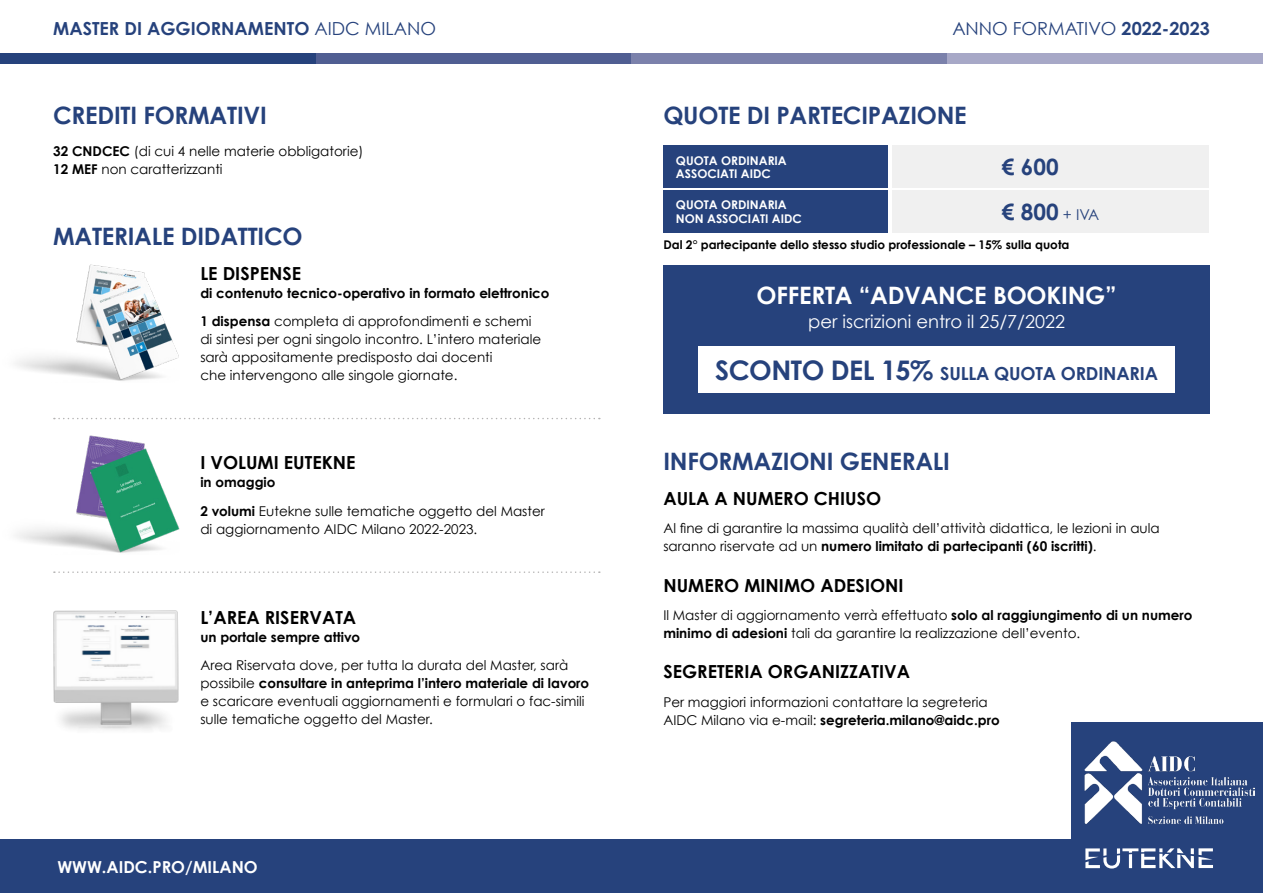
<style>
.page{position:relative;width:1263px;height:893px;background:#fff}
.page>*{position:absolute;margin:0;border:0;box-sizing:border-box;transform-origin:0 0}
.t1{font:700 24px "Century Gothic";letter-spacing:-.01em;color:#26427c}
.t2{font:700 24px "Century Gothic";letter-spacing:-.01em;color:#fff}
.t3{font:700 22.5px "Century Gothic";color:#26427c}
.t4{font:700 18px "Century Gothic";color:#000}
.t5{font:700 18px "Century Gothic";color:#26427c}
.t6{font:18px "Century Gothic";color:#fff}
.t7{font:18px "Century Gothic";color:#26427c}
.t8{font:700 16.5px "Century Gothic";color:#fff}
.t9{font:13.5px/18px "Century Gothic";color:#000}
.t10{font:700 13.5px/28.5px "Century Gothic";color:#000}
.t11{font:700 12px "Century Gothic";color:#000}
.t12{font:700 12px/13.5px "Century Gothic";color:#fff}
.s1{font-weight:400}
.s2{font-weight:700}
.s3{font-weight:400;font-size:15px;color:#f0f0f0}
.s4{font-size:27px}
.s5{font-weight:400;font-size:15px}
</style>
<div class="page">
<div style="left:0;top:53px;width:316px;height:11px;background:#26427c"></div>
<div style="left:316px;top:53px;width:315px;height:11px;background:#505e92"></div>
<div style="left:631px;top:53px;width:316px;height:11px;background:#7b81ab"></div>
<div style="left:947px;top:53px;width:316px;height:11px;background:#a7a8c7"></div>
<div style="left:0;top:840px;width:1263px;height:53px;background:#26427c"></div>
<div style="left:1071px;top:723px;width:192px;height:170px;background:#26427c"></div>
<img style="left:1084px;top:741px;width:170px;height:83px">
<svg style="left:1085px;top:848px;width:128px;height:21px"></svg>
<img style="left:16px;top:264px;width:163px;height:117px">
<img style="left:53px;top:610px;width:126px;height:120px">
<img style="left:16px;top:436px;width:163px;height:117px">
<svg style="left:54px;top:418px;width:546px;height:1px"></svg>
<svg style="left:54px;top:571px;width:546px;height:2px"></svg>
<div style="left:892px;top:146px;width:317px;height:42px;background:#f0f0f0"></div>
<div style="left:663px;top:146px;width:225px;height:42px;background:#26427c"></div>
<div style="left:892px;top:190px;width:317px;height:43px;background:#f0f0f0"></div>
<div style="left:663px;top:190px;width:225px;height:43px;background:#26427c"></div>
<div style="left:663px;top:265px;width:547px;height:149px;background:#26427c"></div>
<div style="left:698px;top:346px;width:477px;height:47px;background:#fff"></div>
<h3 class="t5" style="left:53px;top:18px;width:384px">MASTER DI AGGIORNAMENTO <span class="s1">AIDC MILANO</span></h3>
<h3 class="t7" style="left:952px;top:18px;width:259px">ANNO FORMATIVO <span class="s2">2022-2023</span></h3>
<h1 class="t1" style="left:53px;top:100px;width:215px">CREDITI FORMATIVI</h1>
<p class="t9" style="left:53px;top:142px;width:312px"><span class="s2">32 CNDCEC</span> (di cui 4 nelle materie obbligatorie)<br><span class="s2">12 MEF</span> non caratterizzanti</p>
<h1 class="t1" style="left:53px;top:221px;width:251px">MATERIALE DIDATTICO</h1>
<h3 class="t4" style="left:200px;top:262px;width:102px">LE DISPENSE</h3>
<p class="t10" style="left:200px;top:278px;width:351px">di contenuto tecnico-operativo in formato elettronico<br>1 dispensa <span class="s1">completa di approfondimenti e schemi</span></p>
<p class="t9" style="left:200px;top:330px;width:342px">di sintesi per ogni singolo incontro. L’intero materiale sarà appositamente predisposto dai docenti<br>che intervengono alle singole giornate.</p>
<h3 class="t4" style="left:200px;top:451px;width:157px">I VOLUMI EUTEKNE</h3>
<p class="t9" style="left:200px;top:468px;width:346px;line-height:28.5px"><span class="s2">in omaggio<br>2 volumi</span> Eutekne sulle tematiche oggetto del Master</p>
<p class="t9" style="left:200px;top:520px;width:278px">di aggiornamento AIDC Milano 2022-2023.</p>
<h3 class="t4" style="left:200px;top:606px;width:157px">L’AREA RISERVATA</h3>
<p class="t10" style="left:200px;top:622px;width:161px">un portale sempre attivo</p>
<p class="t9" style="left:200px;top:656px;width:390px">Area Riservata dove, per tutta la durata del Master, sarà possibile <span class="s2">consultare in anteprima l’intero materiale di lavoro </span>e scaricare eventuali aggiornamenti e formulari o fac-simili sulle tematiche oggetto del Master.</p>
<p class="t8" style="left:57px;top:856px;width:202px">WWW.AIDC.PRO/MILANO</p>
<h1 class="t1" style="left:663px;top:100px;width:305px">QUOTE DI PARTECIPAZIONE</h1>
<p class="t12" style="left:676px;top:153px;width:112px">QUOTA ORDINARIA<br>ASSOCIATI AIDC</p>
<h2 class="t3" style="left:1002px;top:153px;width:99px">€ 600 <span class="s3">+ IVA</span></h2>
<p class="t12" style="left:676px;top:198px;width:127px">QUOTA ORDINARIA<br>NON ASSOCIATI AIDC</p>
<p class="t11" style="left:663px;top:237px;width:408px">Dal 2° partecipante dello stesso studio professionale – 15% sulla quota</p>
<h1 class="t2" style="left:757px;top:280px;width:361px">OFFERTA “ADVANCE BOOKING”</h1>
<h3 class="t6" style="left:808px;top:311px;width:258px">per iscrizioni entro il 25/7/2022</h3>
<h3 class="t5" style="left:715px;top:362px;width:444px"><span class="s4">SCONTO DEL 15%</span> SULLA QUOTA ORDINARIA</h3>
<h2 class="t3" style="left:1002px;top:198px;width:99px">€ 800 <span class="s5">+ IVA</span></h2>
<h1 class="t1" style="left:663px;top:446px;width:288px">INFORMAZIONI GENERALI</h1>
<h3 class="t4" style="left:663px;top:487px;width:219px">AULA A NUMERO CHIUSO</h3>
<p class="t9" style="left:663px;top:519px;width:498px">Al fine di garantire la massima qualità dell’attività didattica, le lezioni in aula saranno riservate ad un <span class="s2">numero limitato di partecipanti (60 iscritti)</span>.</p>
<h3 class="t4" style="left:663px;top:574px;width:242px">NUMERO MINIMO ADESIONI</h3>
<p class="t9" style="left:663px;top:606px;width:530px">Il Master di aggiornamento verrà effettuato <span class="s2">solo al raggiungimento di un numero minimo di adesioni</span> tali da garantire la realizzazione dell’evento.</p>
<h3 class="t4" style="left:663px;top:660px;width:248px">SEGRETERIA ORGANIZZATIVA</h3>
<p class="t9" style="left:663px;top:692px;width:338px">Per maggiori informazioni contattare la segreteria<br>AIDC Milano via e-mail: <span class="s2">segreteria.milano@aidc.pro</span></p>
</div>
